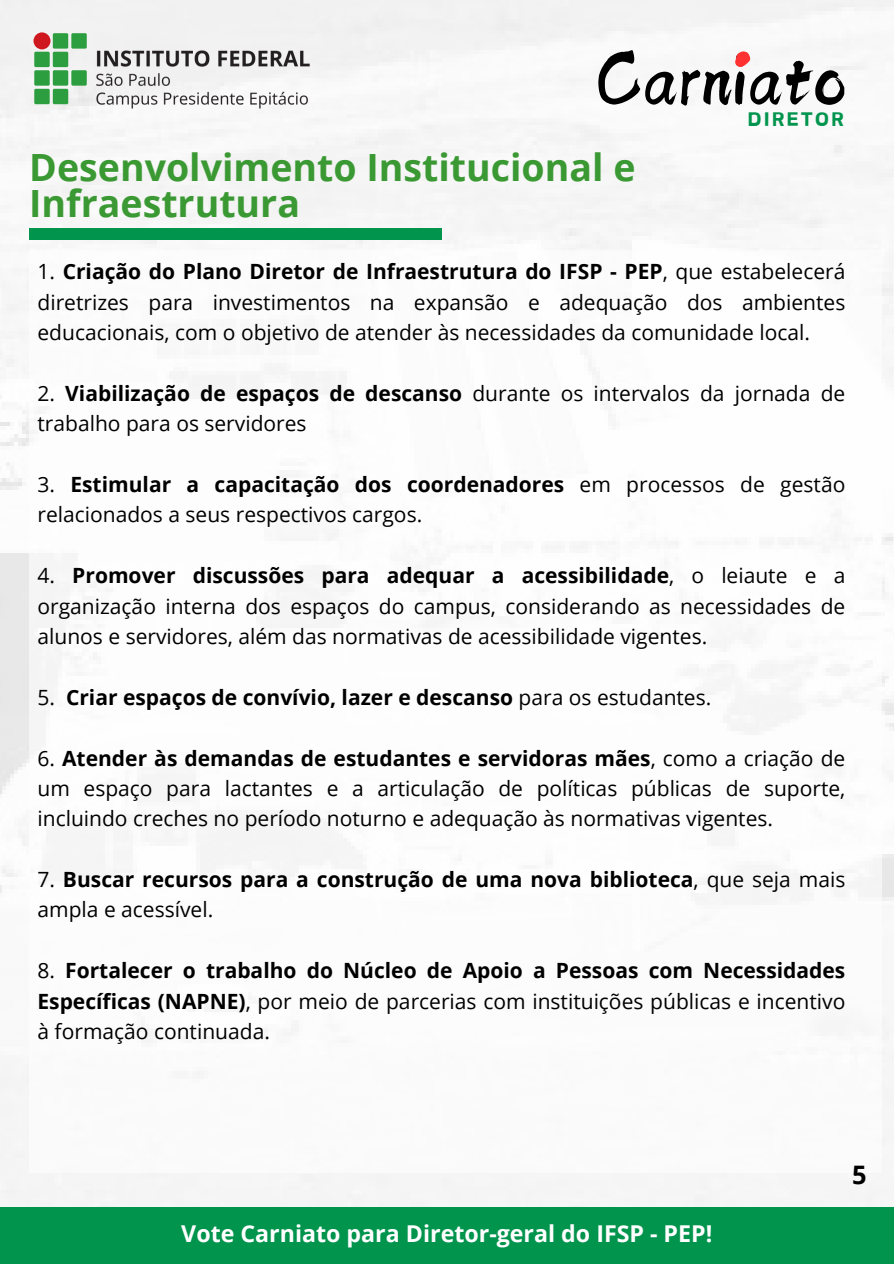
<style>
.page{position:relative;width:894px;height:1264px;background:#fff}
.page>*{position:absolute;margin:0;border:0;box-sizing:border-box;transform-origin:0 0}
.t1{font:84.45px "Canva Shadow Stream Latin";color:#000}
.t2{font:700 37.5px/36px "Open Sans";color:#3a9933}
.t3{font:700 25.5px "Open Sans";color:#000}
.t4{font:700 23.25px "Open Sans";color:#fff}
.t5{font:21px/30.3px "Open Sans";color:#000;text-align:justify}
.t6{font:700 21px/30.3px "Open Sans";color:#000}
.t7{font:700 18.15px "Canva Acid";letter-spacing:.11em;color:#00944d}
.s1{font-weight:700}
.s2{font-weight:400}
</style>
<div class="page">
<div style="left:0;top:0;width:893px;height:1207px;background:#f6f6f6"></div>
<div style="left:29px;top:250px;width:852px;height:922px;background:#fff"></div>
<div style="left:29px;top:228px;width:412px;height:11px;background:#00944d"></div>
<div style="left:71px;top:70px;width:16px;height:16px;background:#2d9e40;border-radius:2px"></div>
<div style="left:53px;top:33px;width:15px;height:16px;background:#2d9e40;border-radius:2px"></div>
<div style="left:71px;top:33px;width:16px;height:16px;background:#2d9e40;border-radius:2px"></div>
<div style="left:34px;top:52px;width:16px;height:15px;background:#2d9e40;border-radius:2px"></div>
<div style="left:53px;top:52px;width:15px;height:15px;background:#2d9e40;border-radius:2px"></div>
<div style="left:34px;top:70px;width:16px;height:16px;background:#2d9e40;border-radius:2px"></div>
<div style="left:53px;top:70px;width:15px;height:16px;background:#2d9e40;border-radius:2px"></div>
<div style="left:34px;top:89px;width:16px;height:15px;background:#2d9e40;border-radius:2px"></div>
<div style="left:53px;top:89px;width:15px;height:15px;background:#2d9e40;border-radius:2px"></div>
<div style="left:33px;top:32px;width:17px;height:17px;background:#ce171e;border-radius:50%"></div>
<img style="left:93px;top:47px;width:220px;height:65px">
<svg style="left:735px;top:51px;width:15px;height:16px"></svg>
<div style="left:0;top:1207px;width:893px;height:56px;background:#00944d"></div>
<p class="t1" style="left:595px;top:36px;width:252px">Carniato</p>
<p class="t7" style="left:747px;top:109px;width:98px">DIRETOR</p>
<p class="t2" style="left:29px;top:148px;width:607px">Desenvolvimento Institucional e<br>Infraestrutura</p>
<p class="t5" style="left:37px;top:256px;width:809px">1. <span class="s1">Criação do Plano Diretor de Infraestrutura do IFSP - PEP</span>, que estabelecerá diretrizes para investimentos na expansão e adequação dos ambientes educacionais, com o objetivo de atender às necessidades da comunidade local.</p>
<p class="t5" style="left:37px;top:377px;width:809px">2. <span class="s1">Viabilização de espaços de descanso</span> durante os intervalos da jornada de trabalho para os servidores</p>
<h1 class="t5" style="left:37px;top:468px;width:809px">3. <span class="s1">Estimular a capacitação dos coordenadores</span> em processos de gestão relacionados a seus respectivos cargos.</h1>
<h2 class="t5" style="left:37px;top:560px;width:809px">4. <span class="s1">Promover discussões para adequar a acessibilidade</span>, o leiaute e a organização interna dos espaços do campus, considerando as necessidades de alunos e servidores, além das normativas de acessibilidade vigentes.</h2>
<p class="t6" style="left:37px;top:681px;width:675px"><span class="s2">5.</span> Criar espaços de convívio, lazer e descanso <span class="s2">para os estudantes.</span></p>
<p class="t5" style="left:37px;top:742px;width:809px">6. <span class="s1">Atender às demandas de estudantes e servidoras mães</span>, como a criação de um espaço para lactantes e a articulação de políticas públicas de suporte, incluindo creches no período noturno e adequação às normativas vigentes.</p>
<p class="t6" style="left:37px;top:863px;width:809px"><span class="s2">7.</span> Buscar recursos para a construção de uma nova biblioteca<span class="s2">, que seja mais ampla e acessível.</span></p>
<p class="t6" style="left:37px;top:954px;width:809px;text-align:justify"><span class="s2">8.</span> Fortalecer o trabalho do Núcleo de Apoio a Pessoas com Necessidades Específicas (NAPNE)<span class="s2">, por meio de parcerias com instituições públicas e incentivo à formação continuada.</span></p>
<p class="t4" style="left:181px;top:1217px;width:532px">Vote Carniato para Diretor-geral do IFSP - PEP!</p>
<p class="t3" style="left:851px;top:1156px;width:16px">5</p>
</div>
